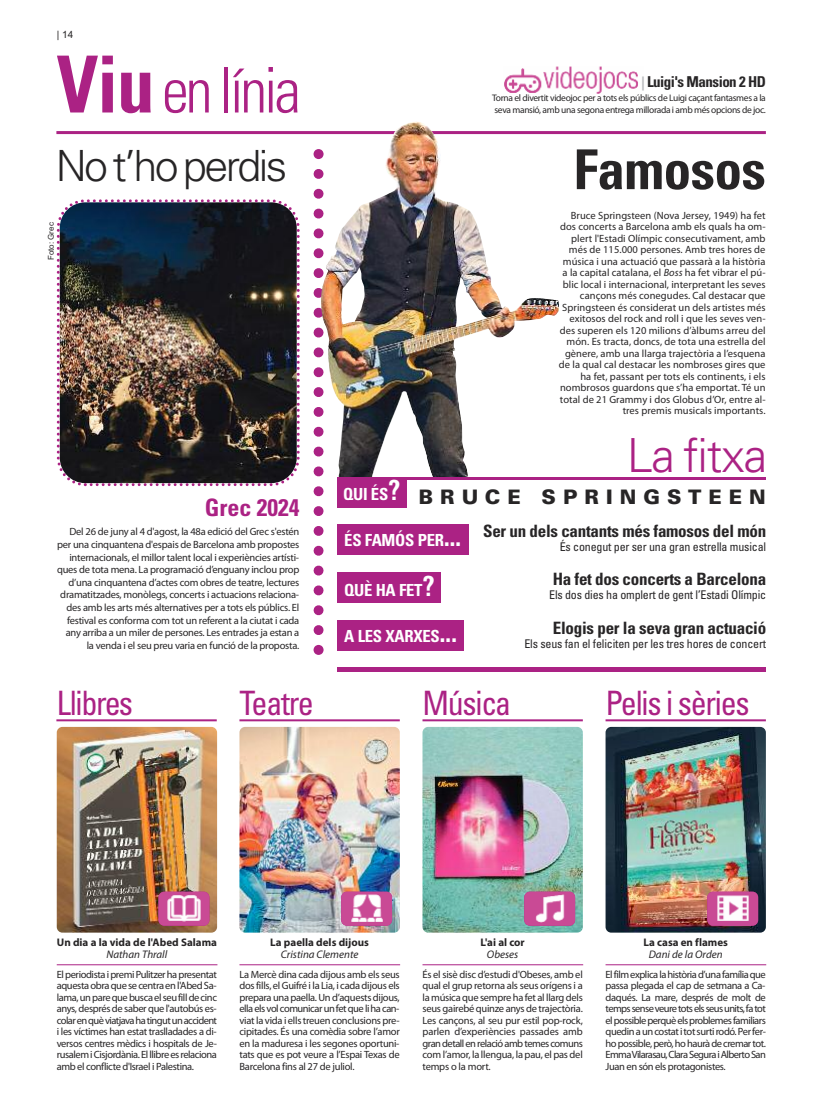
<style>
.page{position:relative;width:823px;height:1106px;background:#fff}
.page>*{position:absolute;margin:0;border:0;box-sizing:border-box;transform-origin:0 0}
.t1{font:300 condensed 63px "Univers LT Std";letter-spacing:-.05em;color:#ab2284;scale:.95 1}
.t2{font:700 condensed 55px "Univers LT Std";letter-spacing:-.01em;color:#272526}
.t3{font:300 47px "Univers LT Std";letter-spacing:-.025em;color:#ab2284}
.t4{font:300 43px "Univers LT Std";letter-spacing:-.06em;color:#272526}
.t5{font:condensed 33.6px "Univers LT Std";letter-spacing:-.04em;color:#ab2284;scale:.95 1}
.t6{font:700 condensed 24px "Univers LT Std";color:#ab2284}
.t7{font:900 20px "Univers LT Std";letter-spacing:.35em;color:#272526}
.t8{font:700 condensed 17px "Univers LT Std";letter-spacing:-.015em;color:#272526}
.t9{font:700 condensed 16.7px "Univers LT Std";letter-spacing:-.015em;color:#fff}
.t10{font:700 condensed 15px "Univers LT Std";letter-spacing:-.035em;color:#272526}
.t11{font:condensed 12px "Univers LT Std";letter-spacing:-.015em;color:#272526}
.t12{font:700 11px "Myriad Pro";color:#272526}
.t13{font:italic 11px "Myriad Pro";color:#272526}
.t14{font:10.5px/11.5px "Myriad Pro";letter-spacing:-.01em;color:#272526;text-align:justify}
.t15{font:10px "Arial";color:#272526}
.t16{font:9.5px/11.4px "Myriad Pro";letter-spacing:-.035em;color:#272526}
.t17{font:8px "Arial";color:#272526}
.s1{font-weight:700;font-size:78.8px}
.s2{font-family:"Myriad Pro";font-stretch:normal;font-size:14px;color:#b8babd}
.s3{font-style:italic}
.s4{font-size:27.8px}
</style>
<div class="page">
<svg style="left:313px;top:149px;width:10px;height:506px"></svg>
<hr style="left:56px;top:131px;width:709px;height:3px;background:#ab2284">
<img style="left:239px;top:727px;width:160px;height:205px;border-radius:6px">
<img style="left:341px;top:891px;width:51px;height:34px;border-radius:6px">
<hr style="left:239px;top:964px;width:161px;height:1px;background:#ab2284">
<hr style="left:239px;top:719px;width:160px;height:2px;background:#ab2284">
<img style="left:422px;top:727px;width:160px;height:205px;border-radius:6px">
<img style="left:524px;top:891px;width:50px;height:34px;border-radius:6px">
<hr style="left:422px;top:964px;width:161px;height:1px;background:#ab2284">
<hr style="left:422px;top:719px;width:160px;height:2px;background:#ab2284">
<img style="left:605px;top:727px;width:160px;height:205px;border-radius:6px">
<img style="left:706px;top:891px;width:51px;height:34px;border-radius:6px">
<hr style="left:605px;top:964px;width:160px;height:1px;background:#ab2284">
<hr style="left:605px;top:719px;width:160px;height:2px;background:#ab2284">
<img style="left:56px;top:199px;width:244px;height:288px">
<img style="left:320px;top:121px;width:239px;height:358px">
<div style="left:337px;top:667px;width:428px;height:5px;background:#ab2284"></div>
<div style="left:337px;top:477px;width:69px;height:31px;background:#ab2284"></div>
<hr style="left:337px;top:477px;width:428px;height:3px;background:#ab2284">
<div style="left:337px;top:524px;width:131px;height:31px;background:#ab2284"></div>
<div style="left:337px;top:572px;width:104px;height:31px;background:#ab2284"></div>
<div style="left:337px;top:620px;width:127px;height:31px;background:#ab2284"></div>
<img style="left:504px;top:66px;width:134px;height:28px">
<img style="left:57px;top:727px;width:160px;height:205px;border-radius:6px">
<img style="left:158px;top:891px;width:51px;height:34px;border-radius:6px">
<hr style="left:57px;top:964px;width:160px;height:1px;background:#ab2284">
<hr style="left:56px;top:719px;width:161px;height:2px;background:#ab2284">
<p class="t15" style="left:57px;top:29px;width:18px">| 14</p>
<h1 class="t1" style="left:57px;top:67px;width:259px"><span class="s1">Viu</span> en línia</h1>
<h3 class="t4" style="left:56px;top:150px;width:233px">No t’ho perdis</h3>
<p class="t17" style="left:46px;top:260px;width:39px;rotate:-90deg">Foto: Grec</p>
<h3 class="t6" style="left:204px;top:499px;width:96px">Grec 2024</h3>
<p class="t14" style="left:57px;top:526px;width:244px;line-height:12.6px;text-align:right">Del 26 de juny al 4 d'agost, la 48a edició del Grec s'estén per una cinquantena d'espais de Barcelona amb propostes internacionals, el millor talent local i experiències artísti&shy;ques de tota mena. La programació d’enguany inclou prop d’una cinquantena d’actes com obres de teatre, lectures dramatitzades, monòlegs, concerts i actuacions relaciona&shy;des amb les arts més alternatives per a tots els públics. El festival es conforma com tot un referent a la ciutat i cada any arriba a un miler de persones. Les entrades ja estan a la venda i el seu preu varia en funció de la proposta.</p>
<h3 class="t5" style="left:57px;top:691px;width:82px">Llibres</h3>
<h3 class="t5" style="left:239px;top:691px;width:80px">Teatre</h3>
<h3 class="t10" style="left:640px;top:76px;width:126px"><span class="s2">|</span> Luigi's Mansion 2 HD</h3>
<p class="t16" style="left:492px;top:93px;width:275px">Torna el divertit videojoc per a tots els públics de Luigi caçant fantasmes a la seva mansió, amb una segona entrega millorada i amb més opcions de joc.</p>
<h2 class="t2" style="left:573px;top:149px;width:194px">Famosos</h2>
<p class="t14" style="left:558px;top:210px;width:208px;text-align:right">Bruce Springsteen (Nova Jersey, 1949) ha fet dos concerts a Barcelona amb els quals ha om&shy;plert l'Estadi Olímpic consecutivament, amb més de 115.000 persones. Amb tres hores de música i una actuació que passarà a la història a la capital catalana, el <span class="s3">Boss</span> ha fet vibrar el pú&shy;blic local i internacional, interpretant les seves cançons més conegudes. Cal destacar que Springsteen és considerat un dels artistes més exitosos del rock and roll i que les seves ven&shy;des superen els 120 milions d’àlbums arreu del món. Es tracta, doncs, de tota una estrella del gènere, amb una llarga trajectòria a l’esquena de la qual cal destacar les nombroses gires que ha fet, passant per tots els continents, i els nombrosos guardons que s’ha emportat. Té un total de 21 Grammy i dos Globus d’Or, entre al&shy;tres premis musicals importants.</p>
<h3 class="t3" style="left:626px;top:438px;width:142px">La fitxa</h3>
<h3 class="t7" style="left:343px;top:489px;width:424px"><sup>QUIÉS</sup><sup>?</sup> BRUCE SPRINGSTEEN</h3>
<h3 class="t9" style="left:344px;top:534px;width:119px">ÉS FAMÓS PER<span class="s4">...</span></h3>
<h3 class="t8" style="left:483px;top:525px;width:284px">Ser un dels cantants més famosos del món</h3>
<p class="t11" style="left:559px;top:543px;width:208px">És conegut per ser una gran estrella musical</p>
<h3 class="t8" style="left:552px;top:573px;width:215px">Ha fet dos concerts a Barcelona</h3>
<p class="t11" style="left:549px;top:591px;width:218px">Els dos dies ha omplert de gent l’Estadi Olímpic</p>
<h3 class="t8" style="left:552px;top:621px;width:215px">Elogis per la seva gran actuació</h3>
<p class="t11" style="left:524px;top:639px;width:243px">Els seus fan el feliciten per les tres hores de concert</p>
<h3 class="t9" style="left:344px;top:583px;width:92px">QUÈ HA FET<span class="s4">?</span></h3>
<h3 class="t9" style="left:344px;top:630px;width:114px">A LES XARXES<span class="s4">...</span></h3>
<h3 class="t5" style="left:422px;top:691px;width:95px">Música</h3>
<h3 class="t5" style="left:605px;top:691px;width:153px">Pelis i sèries</h3>
<p class="t12" style="left:57px;top:938px;width:161px">Un dia a la vida de l'Abed Salama</p>
<p class="t13" style="left:106px;top:950px;width:62px">Nathan Thrall</p>
<p class="t14" style="left:57px;top:969px;width:162px">ElperiodistaipremiPulitzerhapresentat aquestaobraquesecentraenl'AbedSa&shy;lama,unparequebuscaelseufilldecinc anys, després de saber que l'autobús es&shy;colarenquèviatjavahatingutunaccident i les víctimes han estat traslladades a di&shy;versos centres mèdics i hospitals de Je&shy;rusalemiCisjordània.Elllibreesrelaciona amb el conflicte d'Israel i Palestina.</p>
<p class="t12" style="left:270px;top:938px;width:100px">La paella dels dijous</p>
<p class="t13" style="left:280px;top:950px;width:79px">Cristina Clemente</p>
<p class="t14" style="left:239px;top:969px;width:162px">La Mercè dina cada dijous amb els seus dos fills, el Guifré i la Lia, i cada dijous els prepara una paella. Un d’aquests dijous, ella els vol comunicar un fet que li ha can&shy;viat la vida i ells treuen conclusions pre&shy;cipitades. És una comèdia sobre l’amor en la maduresa i les segones oportuni&shy;tats que es pot veure a l’Espai Texas de Barcelona fins al 27 de juliol.</p>
<p class="t12" style="left:480px;top:938px;width:46px">L'ai al cor</p>
<p class="t13" style="left:486px;top:950px;width:33px">Obeses</p>
<p class="t14" style="left:422px;top:969px;width:162px">És el sisè disc d’estudi d'Obeses, amb el qual el grup retorna als seus orígens i a la música que sempre ha fet al llarg dels seus gairebé quinze anys de trajectòria.<br>Les cançons, al seu pur estil pop-rock, parlen d’experiències passades amb gran detall en relació amb temes comuns com l’amor, la llengua, la pau, el pas del temps o la mort.</p>
<p class="t12" style="left:643px;top:938px;width:86px">La casa en flames</p>
<p class="t13" style="left:648px;top:950px;width:75px">Dani de la Orden</p>
<p class="t14" style="left:605px;top:969px;width:162px">Elfilmexplicalahistòriad’unafamíliaque passa plegada el cap de setmana a Ca&shy;daqués. La mare, després de molt de tempssenseveuretotselsseusunits,fatot elpossibleperquèelsproblemesfamiliars quedinauncostatitotsurtirodó.Perfer&shy;hopossible,però,hohauràdecremartot.<br>EmmaVilarasau,ClaraSeguraiAlbertoSan Juan en són els protagonistes.</p>
</div>
